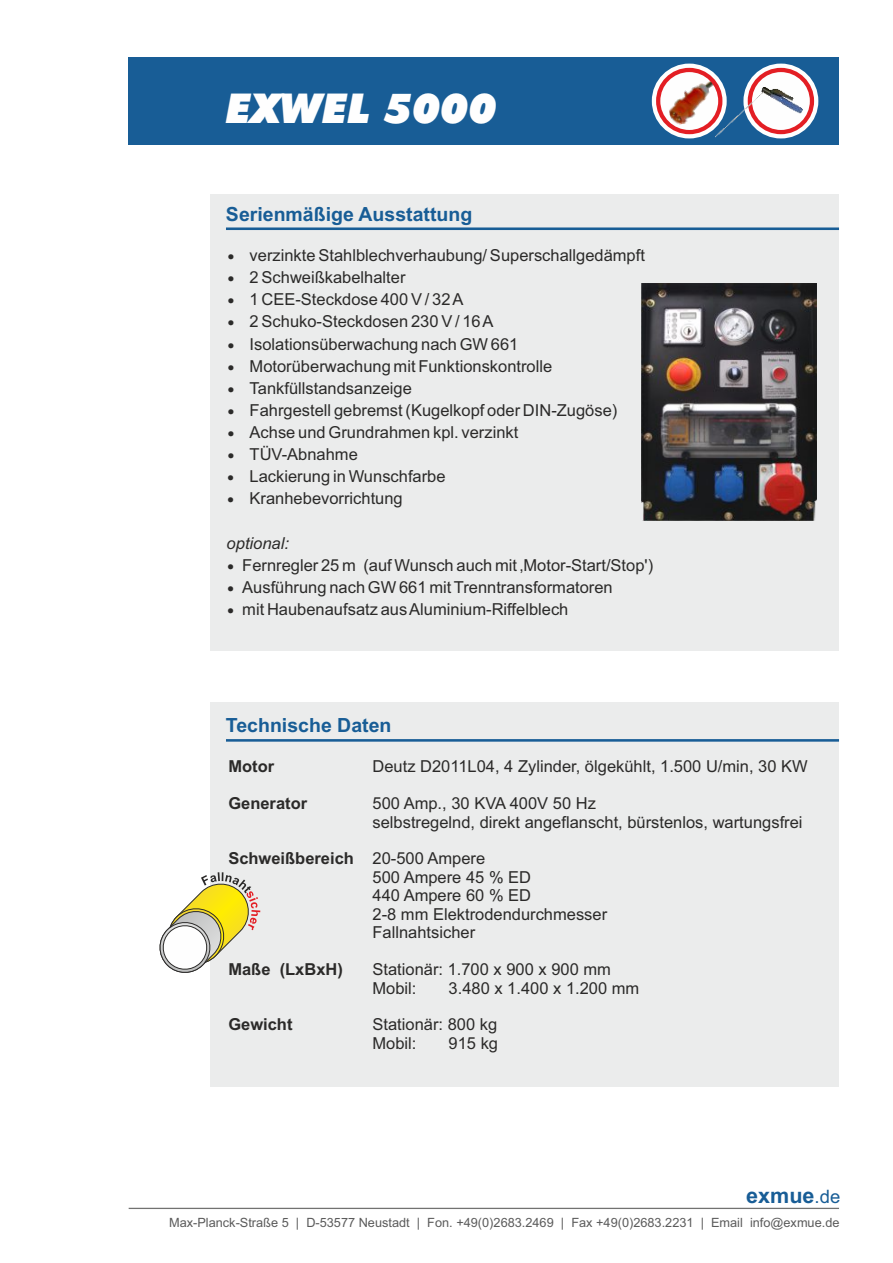
<style>
.page{position:relative;width:893px;height:1263px;background:#fff}
.page>*{position:absolute;margin:0;border:0;box-sizing:border-box;transform-origin:0 0}
.t1{font:italic 900 41.1px "Futura BT";color:#fefefe}
.t2{font:700 21.6px "Arial";color:#185d96}
.t3{font:700 19.5px "Arial";color:#185d96}
.t4{font:16.5px/22px "Arial";color:#2b2a29}
.t5{font:700 16.5px "Arial";color:#2b2a29}
.t6{font:italic 16.5px "Arial";color:#2b2a29}
.t7{font:12.75px "Arial";color:#5b5b5b}
.s1{font-weight:400;font-size:18.45px}
</style>
<div class="page">
<div style="left:211px;top:194px;width:628px;height:456px;background:#ebecec"></div>
<div style="left:211px;top:702px;width:628px;height:384px;background:#ebecec"></div>
<div style="left:129px;top:57px;width:710px;height:88px;background:#185d96"></div>
<svg style="left:652px;top:64px;width:75px;height:74px"></svg>
<div style="left:743px;top:64px;width:75px;height:74px;background:#fefefe;border:13px solid #fefefe;border-radius:50%"></div>
<div style="left:748px;top:68px;width:66px;height:66px;border:4px solid #e31e24;border-radius:50%"></div>
<img style="left:666px;top:78px;width:50px;height:48px">
<img style="left:715px;top:87px;width:88px;height:51px">
<div style="left:656px;top:68px;width:66px;height:66px;border:4px solid #e31e24;border-radius:50%"></div>
<hr style="left:226px;top:227px;width:613px;height:3px;background:#185d96">
<hr style="left:226px;top:739px;width:613px;height:3px;background:#185d96">
<img style="left:641px;top:283px;width:176px;height:237px">
<svg style="left:159px;top:872px;width:101px;height:103px"></svg>
<hr style="left:129px;top:1208px;width:710px;height:1px;background:#727271">
<h1 class="t1" style="left:226px;top:92px;width:273px">EXWEL 5000</h1>
<p class="t3" style="left:226px;top:207px;width:248px">Serienmäßige Ausstattung</p>
<p class="t4" style="left:250px;top:246px;width:397px">verzinkte Stahlblechverhaubung/ Superschallgedämpft<br>2 Schweißkabelhalter<br>1 CEE-Steckdose 400 V / 32 A<br>2 Schuko-Steckdosen 230 V / 16 A<br>Isolationsüberwachung nach GW 661<br>Motorüberwachung mit Funktionskontrolle<br>Tankfüllstandsanzeige<br>Fahrgestell gebremst (Kugelkopf oder DIN-Zugöse)<br>Achse und Grundrahmen kpl. verzinkt<br>TÜV-Abnahme<br>Lackierung in Wunschfarbe<br>Kranhebevorrichtung</p>
<p class="t6" style="left:227px;top:537px;width:64px">optional:</p>
<p class="t4" style="left:242px;top:555px;width:412px">Fernregler 25 m (auf Wunsch auch mit ‚Motor-Start/Stop')<br>Ausführung nach GW 661 mit Trenntransformatoren<br>mit Haubenaufsatz aus Aluminium-Riffelblech</p>
<p class="t3" style="left:226px;top:718px;width:167px">Technische Daten</p>
<p class="t5" style="left:228px;top:760px;width:47px">Motor</p>
<p class="t5" style="left:228px;top:797px;width:80px">Generator</p>
<p class="t5" style="left:228px;top:852px;width:127px">Schweißbereich</p>
<p class="t5" style="left:228px;top:963px;width:116px">Maße (LxBxH)</p>
<p class="t5" style="left:228px;top:1018px;width:66px">Gewicht</p>
<p class="t4" style="left:372px;top:757px;width:437px">Deutz D2011L04, 4 Zylinder, ölgekühlt, 1.500 U/min, 30 KW</p>
<p class="t4" style="left:372px;top:796px;width:432px;line-height:18.5px">500 Amp., 30 KVA 400V 50 Hz<br>selbstregelnd, direkt angeflanscht, bürstenlos, wartungsfrei</p>
<p class="t4" style="left:372px;top:851px;width:236px;line-height:18.5px">20-500 Ampere<br>500 Ampere 45 % ED<br>440 Ampere 60 % ED<br>2-8 mm Elektrodendurchmesser<br>Fallnahtsicher</p>
<p class="t4" style="left:372px;top:961px;width:240px;line-height:18.5px">Stationär: 1.700 x 900 x 900 mm<br>Mobil:</p>
<p class="t4" style="left:449px;top:978px;width:192px">3.480 x 1.400 x 1.200 mm</p>
<p class="t4" style="left:372px;top:1017px;width:126px;line-height:18.5px">Stationär: 800 kg<br>Mobil:</p>
<p class="t4" style="left:449px;top:1033px;width:51px">915 kg</p>
<h2 class="t2" style="left:746px;top:1187px;width:96px">exmue<span class="s1">.de</span></h2>
<p class="t7" style="left:169px;top:1218px;width:672px">Max-Planck-Straße 5 | D-53577 Neustadt | Fon. +49(0)2683.2469 | Fax +49(0)2683.2231 | Email info@exmue.de</p>
</div>
